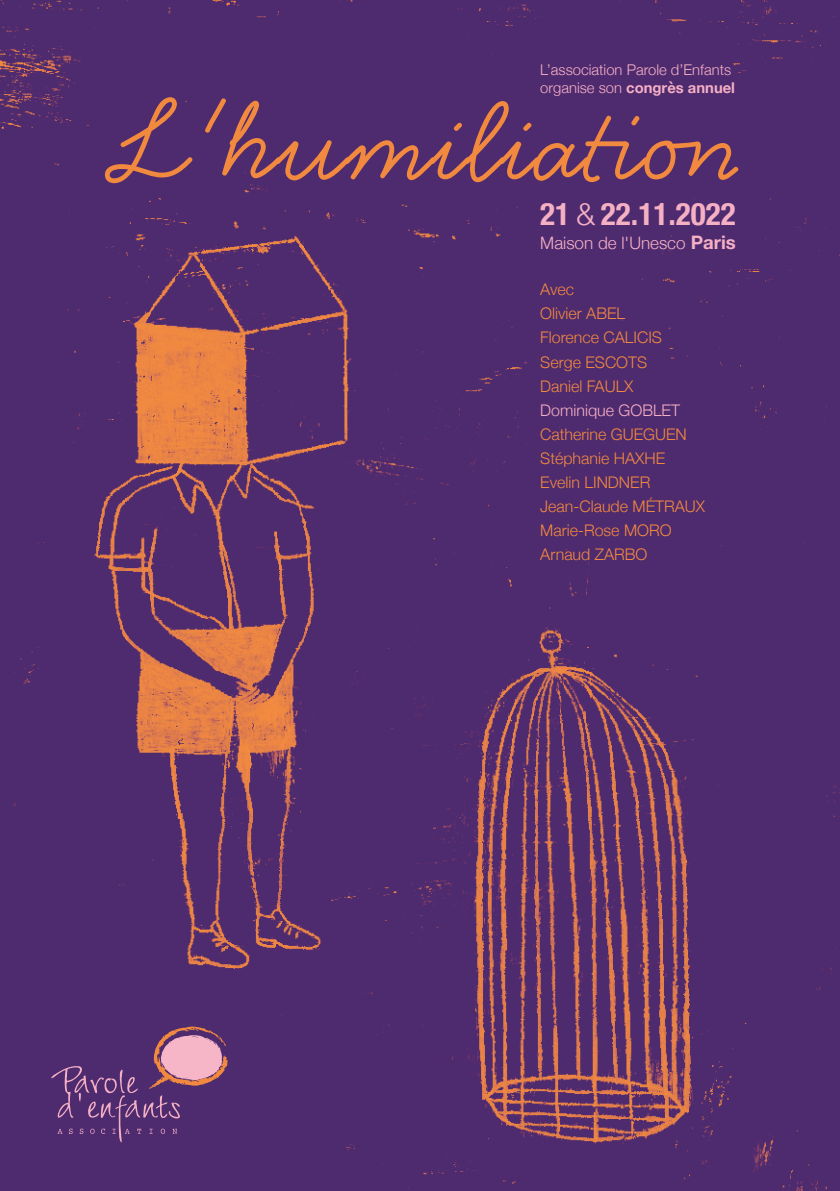
<style>
.page{position:relative;width:840px;height:1191px;background:#fff}
.page>*{position:absolute;margin:0;border:0;box-sizing:border-box;transform-origin:0 0}
.t1{font:121.2px "Handsome Pro";letter-spacing:.01em;color:#f1893f}
.t2{font:700 condensed 31.2px "Helvetica Neue";color:#f5b0c4}
.t3{font:300 17px "Helvetica Neue";color:#f5b0c4}
.t4{font:300 16px/24px "Helvetica Neue";color:#f1893f}
.t5{font:300 16px "Helvetica Neue";color:#f5b0c4}
.t6{font:300 14.8px/17.8px "Helvetica Neue";color:#f5b0c4}
.s1{font-weight:700}
.s2{font-weight:300;font-stretch:normal}
.s3{font-weight:700;font-size:18.6px}
</style>
<div class="page">
<img style="left:0;top:0;width:839px;height:1191px">
<svg style="left:51px;top:1026px;width:176px;height:116px"></svg>
<p class="t6" style="left:540px;top:60px;width:196px">L’association Parole d’Enfants organise son <span class="s1">congrès annuel</span></p>
<h1 class="t1" style="left:113px;top:73px;width:628px">L'humiliation</h1>
<h2 class="t2" style="left:540px;top:188px;width:197px">21 <span class="s2">&amp;</span> 22.11.2022</h2>
<p class="t3" style="left:540px;top:230px;width:197px">Maison de l'Unesco <span class="s3">Paris</span></p>
<p class="t4" style="left:540px;top:276px;width:123px">Avec<br>Olivier ABEL<br>Florence CALICIS<br>Serge ESCOTS<br>Daniel FAULX</p>
<p class="t5" style="left:540px;top:397px;width:141px">Dominique GOBLET</p>
<p class="t4" style="left:540px;top:421px;width:166px">Catherine GUEGUEN<br>Stéphanie HAXHE<br>Evelin LINDNER<br>Jean-Claude MÉTRAUX<br>Marie-Rose MORO<br>Arnaud ZARBO</p>
</div>
